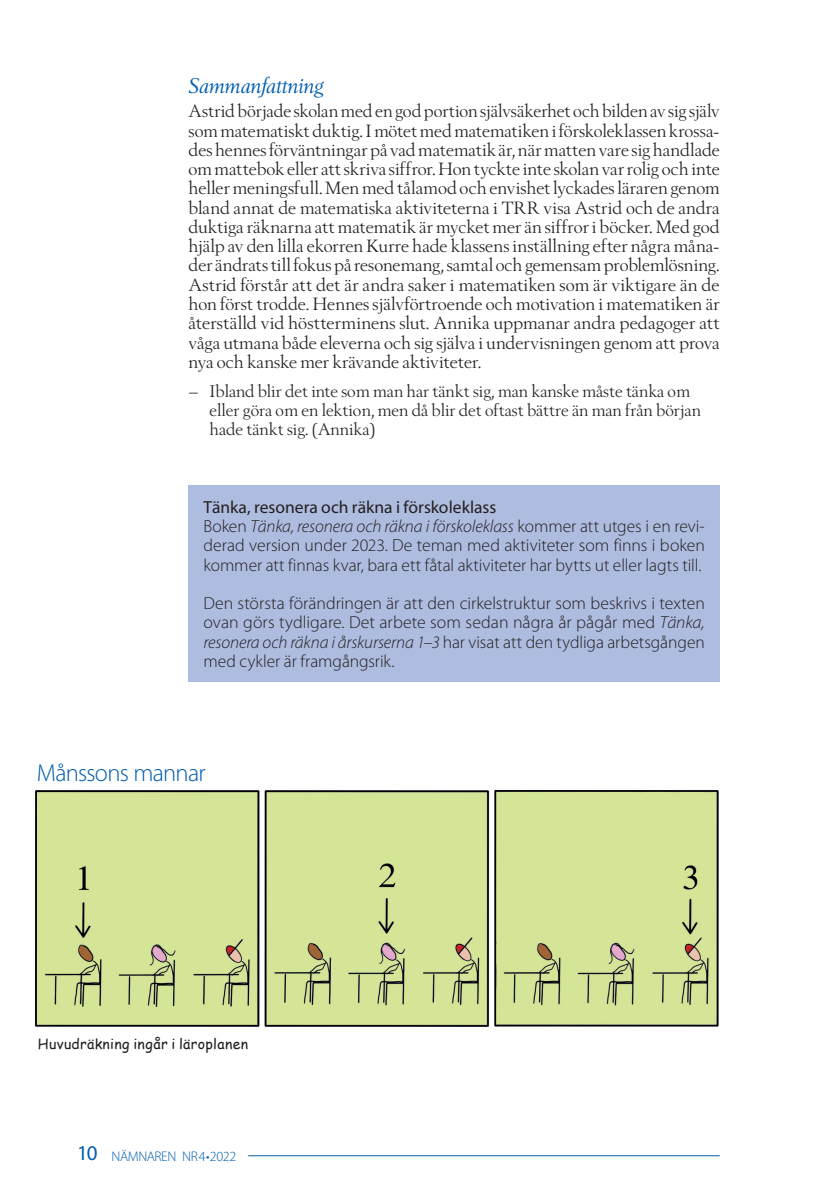
<style>
.page{position:relative;width:819px;height:1201px;background:#fff}
.page>*{position:absolute;margin:0;border:0;box-sizing:border-box;transform-origin:0 0}
.t1{font:300 24.5px "Myriad Pro";letter-spacing:-.03em;color:#015dad}
.t2{font:italic 21px "Berling Nova Display Pro";letter-spacing:-.025em;color:#015dad}
.t3{font:17.5px/19.2px "Berling Nova Display Pro";letter-spacing:-.005em;color:#231f20;text-align:justify}
.t4{font:300 17.5px/19.2px "Myriad Pro";color:#231f20}
.t5{font:16.62px/19.2px "Berling Nova Display Pro";color:#231f20}
.t6{font:14px "Comic Sans MS";letter-spacing:.025em;color:#231f20}
.t7{font:300 14px "Myriad Pro";letter-spacing:-.03em;color:#015dad}
.s1{font-weight:400}
.s2{font-style:italic}
.s3{font-weight:400;font-size:21px}
</style>
<div class="page">
<hr style="left:248px;top:1155px;width:471px;height:1px;background:#015dad">
<div style="left:189px;top:485px;width:530px;height:197px;background:#aebcdf"></div>
<img style="left:35px;top:790px;width:684px;height:237px">
<p class="t2" style="left:189px;top:74px;width:136px">Sammanfattning</p>
<p class="t3" style="left:189px;top:101px;width:532px">Astrid började skolan med en god portion självsäkerhet och bilden av sig själv som matematiskt duktig. I mötet med matematiken i förskoleklassen krossa&shy;des hennes förväntningar på vad matematik är, när matten vare sig handlade om mattebok eller att skriva siffror. Hon tyckte inte skolan var rolig och inte heller meningsfull. Men med tålamod och envishet lyckades läraren genom bland annat de matematiska aktiviteterna i TRR visa Astrid och de andra duktiga räknarna att matematik är mycket mer än siffror i böcker. Med god hjälp av den lilla ekorren Kurre hade klassens inställning efter några måna&shy;der ändrats till fokus på resonemang, samtal och gemensam problemlösning.<br>Astrid förstår att det är andra saker i matematiken som är viktigare än de hon först trodde. Hennes självförtroende och motivation i matematiken är återställd vid höstterminens slut. Annika uppmanar andra pedagoger att våga utmana både eleverna och sig själva i undervisningen genom att prova nya och kanske mer krävande aktiviteter.</p>
<p class="t5" style="left:210px;top:381px;width:493px;text-indent:-21px">− Ibland blir det inte som man har tänkt sig, man kanske måste tänka om eller göra om en lektion, men då blir det oftast bättre än man från början hade tänkt sig. (Annika)</p>
<p class="t4" style="left:203px;top:497px;width:503px"><span class="s1">Tänka, resonera och räkna i förskoleklass<br></span>Boken <span class="s2">Tänka, resonera och räkna i förskoleklass</span> kommer att utges i en revi&shy;derad version under 2023. De teman med aktiviteter som finns i boken kommer att finnas kvar, bara ett fåtal aktiviteter har bytts ut eller lagts till.</p>
<p class="t4" style="left:203px;top:594px;width:503px;text-align:justify">Den största förändringen är att den cirkelstruktur som beskrivs i texten ovan görs tydligare. Det arbete som sedan några år pågår med <span class="s2">Tänka, resonera och räkna i årskurserna 1–3</span> har visat att den tydliga arbetsgången med cykler är framgångsrik.</p>
<h1 class="t1" style="left:37px;top:759px;width:170px">Månssons mannar</h1>
<p class="t6" style="left:38px;top:1033px;width:212px">Huvudräkning ingår i läroplanen</p>
<p class="t7" style="left:77px;top:1148px;width:161px"><span class="s3">10</span> NÄMNAREN NR4•2022</p>
</div>
